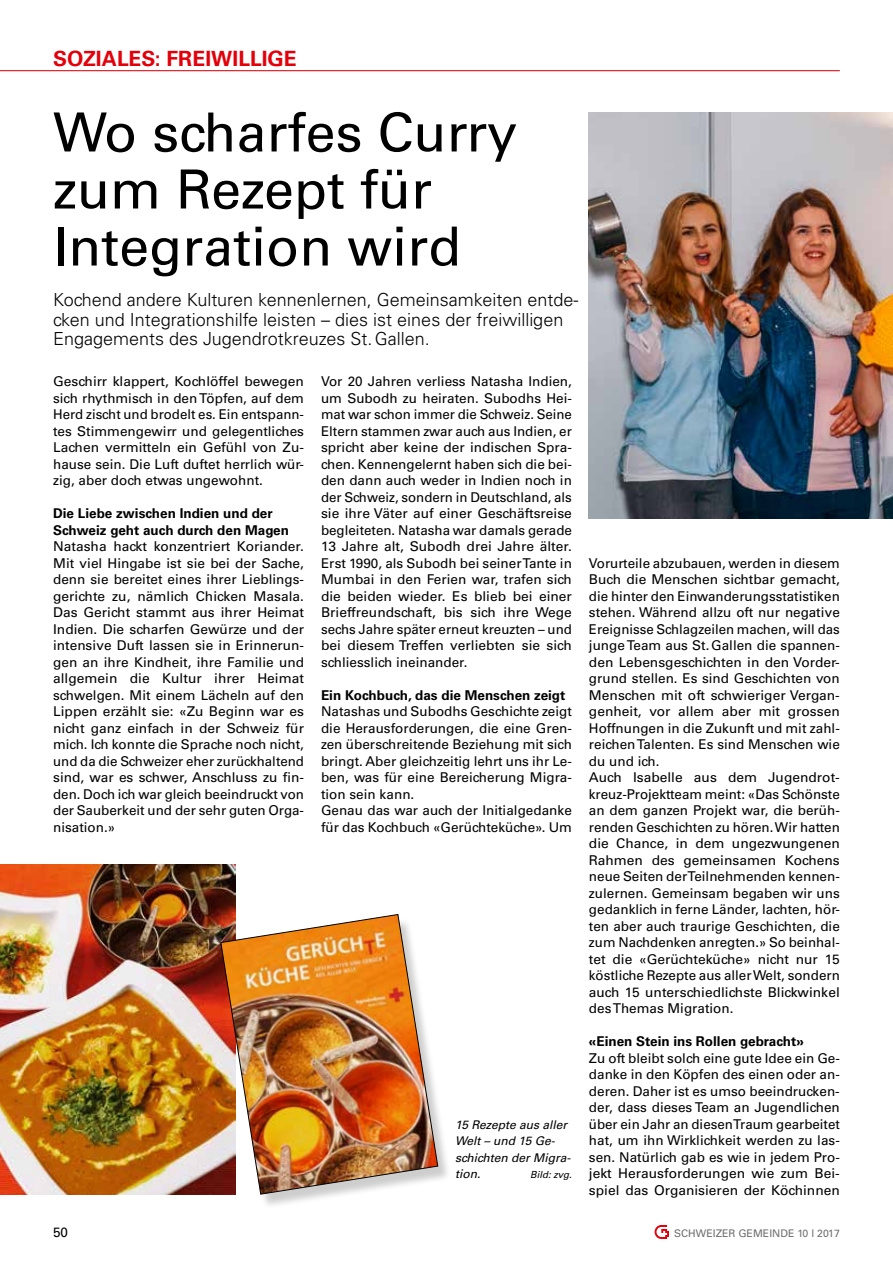
<style>
.page{position:relative;width:893px;height:1263px;background:#fff}
.page>*{position:absolute;margin:0;border:0;box-sizing:border-box;transform-origin:0 0}
.t1{font:54px/57px "Univers LT Std";color:#000}
.t2{font:700 21px "Univers LT Std";color:#e3000b}
.t3{font:300 18px/19.5px "Univers LT Std";color:#000}
.t4{font:13.5px/16.5px "Univers LT Std";color:#000;text-align:justify}
.t5{font:700 13.5px/16.5px "Univers LT Std";color:#000}
.t6{font:italic 12px/16.5px "Univers LT Std";color:#000}
.t7{font:10.5px "Univers LT Std";color:#6e6e6e}
.t8{font:italic 9.75px "Univers LT Std";color:#000}
</style>
<div class="page">
<hr style="left:0;top:70px;width:840px;height:1px;background:#e3000b">
<svg style="left:655px;top:1225px;width:14px;height:14px"></svg>
<img style="left:0;top:865px;width:236px;height:330px">
<img style="left:589px;top:112px;width:304px;height:406px">
<div style="left:221px;top:917px;width:230px;height:293px;background:#000;opacity:.2"></div>
<img style="left:220px;top:914px;width:218px;height:280px">
<h2 class="t2" style="left:53px;top:46px;width:245px">SOZIALES: FREIWILLIGE</h2>
<h1 class="t1" style="left:53px;top:104px;width:466px">Wo scharfes Curry zum Rezept für<br>Integration wird</h1>
<h3 class="t3" style="left:53px;top:290px;width:527px">Kochend andere Kulturen kennenlernen, Gemeinsamkeiten entde&shy;cken und Integrationshilfe leisten – dies ist eines der freiwilligen<br>Engagements des Jugendrotkreuzes St.Gallen.</h3>
<p class="t4" style="left:53px;top:373px;width:252px">Geschirr klappert, Kochlöffel bewegen sich rhythmisch in den Töpfen, auf dem Herd zischt und brodelt es. Ein entspann&shy;tes Stimmengewirr und gelegentliches Lachen vermitteln ein Gefühl von Zu&shy;hause sein. Die Luft duftet herrlich wür&shy;zig, aber doch etwas ungewohnt.</p>
<p class="t5" style="left:53px;top:505px;width:237px">Die Liebe zwischen Indien und der<br>Schweiz geht auch durch den Magen</p>
<p class="t4" style="left:53px;top:538px;width:252px">Natasha hackt konzentriert Koriander.<br>Mit viel Hingabe ist sie bei der Sache, denn sie bereitet eines ihrer Lieblings&shy;gerichte zu, nämlich Chicken Masala.<br>Das Gericht stammt aus ihrer Heimat Indien. Die scharfen Gewürze und der intensive Duft lassen sie in Erinnerun&shy;gen an ihre Kindheit, ihre Familie und allgemein die Kultur ihrer Heimat schwelgen. Mit einem Lächeln auf den Lippen erzählt sie: «Zu Beginn war es nicht ganz einfach in der Schweiz für mich. Ich konnte die Sprache noch nicht, und da die Schweizer eher zurückhaltend sind, war es schwer, Anschluss zu fin&shy;den. Doch ich war gleich beeindruckt von der Sauberkeit und der sehr guten Orga&shy;nisation.»</p>
<p class="t4" style="left:321px;top:373px;width:252px">Vor 20 Jahren verliess Natasha Indien, um Subodh zu heiraten. Subodhs Hei&shy;mat war schon immer die Schweiz. Seine Eltern stammen zwar auch aus Indien, er spricht aber keine der indischen Spra&shy;chen. Kennengelernt haben sich die bei&shy;den dann auch weder in Indien noch in der Schweiz, sondern in Deutschland, als sie ihre Väter auf einer Geschäftsreise begleiteten. Natasha war damals gerade 13 Jahre alt, Subodh drei Jahre älter.<br>Erst 1990, als Subodh bei seiner Tante in Mumbai in den Ferien war, trafen sich die beiden wieder. Es blieb bei einer Brieffreundschaft, bis sich ihre Wege sechs Jahre später erneut kreuzten – und bei diesem Treffen verliebten sie sich schliesslich ineinander.</p>
<p class="t5" style="left:321px;top:687px;width:246px">Ein Kochbuch, das die Menschen zeigt</p>
<p class="t4" style="left:321px;top:703px;width:252px;text-align:left">Natashas und Subodhs Geschichte zeigt die Herausforderungen, die eine Gren&shy;zen überschreitende Beziehung mit sich bringt. Aber gleichzeitig lehrt uns ihr Le&shy;ben, was für eine Bereicherung Migra&shy;tion sein kann.<br>Genau das war auch der Initialgedanke für das Kochbuch «Gerüchteküche». Um</p>
<p class="t6" style="left:455px;top:1116px;width:117px">15 Rezepte aus aller<br>Welt – und 15 Ge&shy;schichten der Migra&shy;tion.</p>
<p class="t8" style="left:530px;top:1169px;width:43px">Bild: zvg.</p>
<p class="t4" style="left:589px;top:555px;width:252px;text-align:left">Vorurteile abzubauen, werden in diesem Buch die Menschen sichtbar gemacht, die hinter den Einwanderungsstatistiken stehen. Während allzu oft nur negative Ereignisse Schlagzeilen machen, will das junge Team aus St.Gallen die spannen&shy;den Lebensgeschichten in den Vorder&shy;grund stellen. Es sind Geschichten von Menschen mit oft schwieriger Vergan&shy;genheit, vor allem aber mit grossen Hoffnungen in die Zukunft und mit zahl&shy;reichen Talenten. Es sind Menschen wie du und ich.<br>Auch Isabelle aus dem Jugendrot&shy;kreuz-Projektteam meint: «Das Schönste an dem ganzen Projekt war, die berüh&shy;renden Geschichten zu hören. Wir hatten die Chance, in dem ungezwungenen Rahmen des gemeinsamen Kochens neue Seiten der Teilnehmenden kennen&shy;zulernen. Gemeinsam begaben wir uns gedanklich in ferne Länder, lachten, hör&shy;ten aber auch traurige Geschichten, die zum Nachdenken anregten.» So beinhal&shy;tet die «Gerüchteküche» nicht nur 15 köstliche Rezepte aus aller Welt, sondern auch 15 unterschiedlichste Blickwinkel des Themas Migration.</p>
<p class="t5" style="left:589px;top:1033px;width:216px">«Einen Stein ins Rollen gebracht»</p>
<p class="t4" style="left:589px;top:1050px;width:252px">Zu oft bleibt solch eine gute Idee ein Ge&shy;danke in den Köpfen des einen oder an&shy;deren. Daher ist es umso beeindrucken&shy;der, dass dieses Team an Jugendlichen über ein Jahr an diesen Traum gearbeitet hat, um ihn Wirklichkeit werden zu las&shy;sen. Natürlich gab es wie in jedem Pro&shy;jekt Herausforderungen wie zum Bei&shy;spiel das Organisieren der Köchinnen</p>
<p class="t4" style="left:53px;top:1224px;width:17px">50</p>
<p class="t7" style="left:674px;top:1227px;width:167px">SCHWEIZER GEMEINDE 10 l 2017</p>
</div>
